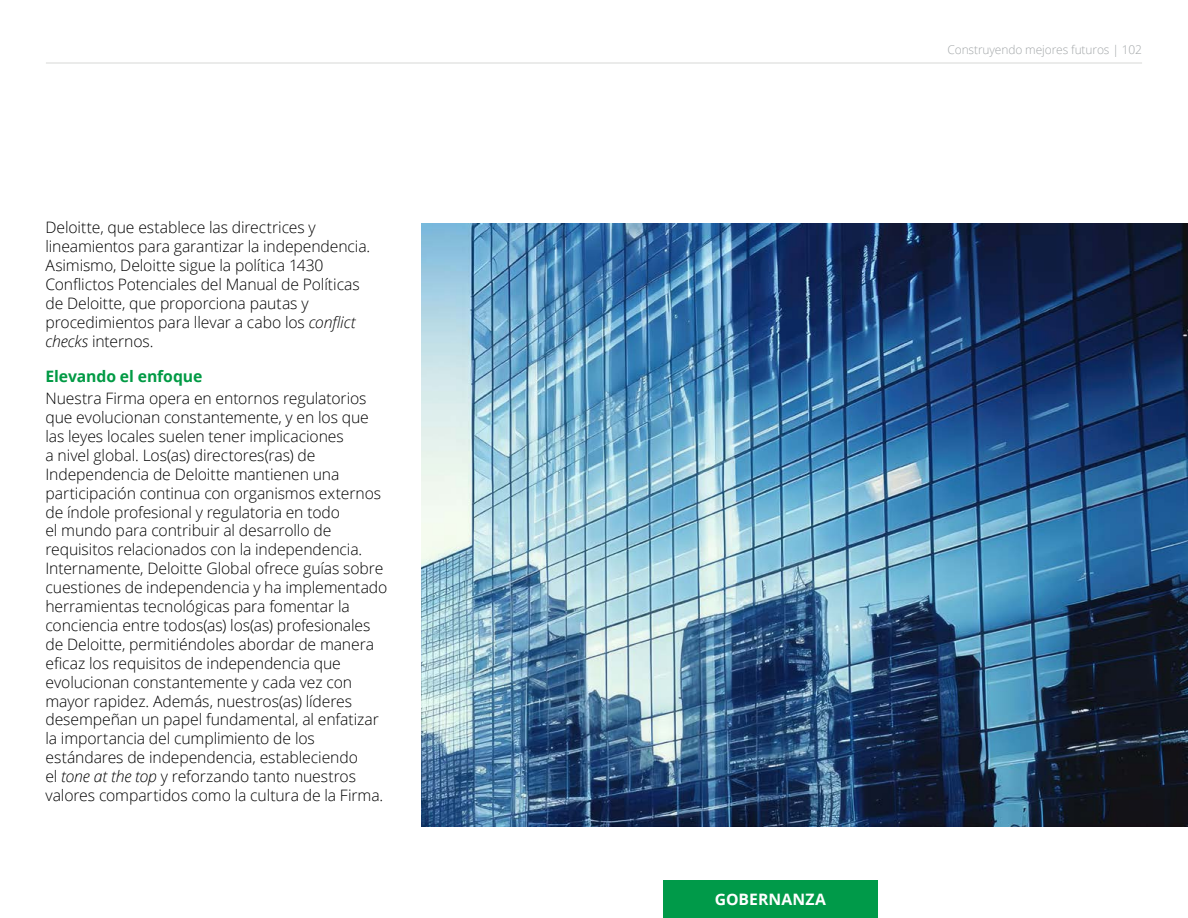
<style>
.page{position:relative;width:1188px;height:918px;background:#fff}
.page>*{position:absolute;margin:0;border:0;box-sizing:border-box;transform-origin:0 0}
.t1{font:300 15.75px/18.9px "Open Sans";letter-spacing:-.005em;color:#000}
.t2{font:700 15.75px "Open Sans";letter-spacing:-.005em;color:#009a44}
.t3{font:700 15.75px "Open Sans";color:#fff}
.t4{font:300 12px "Open Sans";letter-spacing:-.01em;color:#a3a7a9}
.s1{font-style:italic}
</style>
<div class="page">
<div style="left:663px;top:881px;width:215px;height:37px;background:#009a49"></div>
<hr style="left:46px;top:63px;width:1096px;height:1px;background:#d7d8d6">
<img style="left:422px;top:223px;width:766px;height:603px">
<p class="t1" style="left:45px;top:218px;width:326px">Deloitte, que establece las directrices y lineamientos para garantizar la independencia.<br>Asimismo, Deloitte sigue la política 1430<br>Conflictos Potenciales del Manual de Políticas de Deloitte, que proporciona pautas y procedimientos para llevar a cabo los <span class="s1">conflict checks</span> internos.</p>
<p class="t2" style="left:45px;top:365px;width:158px">Elevando el enfoque</p>
<p class="t1" style="left:45px;top:389px;width:344px">Nuestra Firma opera en entornos regulatorios que evolucionan constantemente, y en los que las leyes locales suelen tener implicaciones<br>a nivel global. Los(as) directores(ras) de Independencia de Deloitte mantienen una participación continua con organismos externos de índole profesional y regulatoria en todo<br>el mundo para contribuir al desarrollo de requisitos relacionados con la independencia.<br>Internamente, Deloitte Global ofrece guías sobre cuestiones de independencia y ha implementado herramientas tecnológicas para fomentar la conciencia entre todos(as) los(as) profesionales de Deloitte, permitiéndoles abordar de manera eficaz los requisitos de independencia que evolucionan constantemente y cada vez con mayor rapidez. Además, nuestros(as) líderes desempeñan un papel fundamental, al enfatizar la importancia del cumplimiento de los estándares de independencia, estableciendo<br>el <span class="s1">tone at the top</span> y reforzando tanto nuestros valores compartidos como la cultura de la Firma.</p>
<p class="t4" style="left:947px;top:41px;width:196px">Construyendo mejores futuros | 102</p>
<p class="t3" style="left:715px;top:888px;width:113px">GOBERNANZA</p>
</div>
